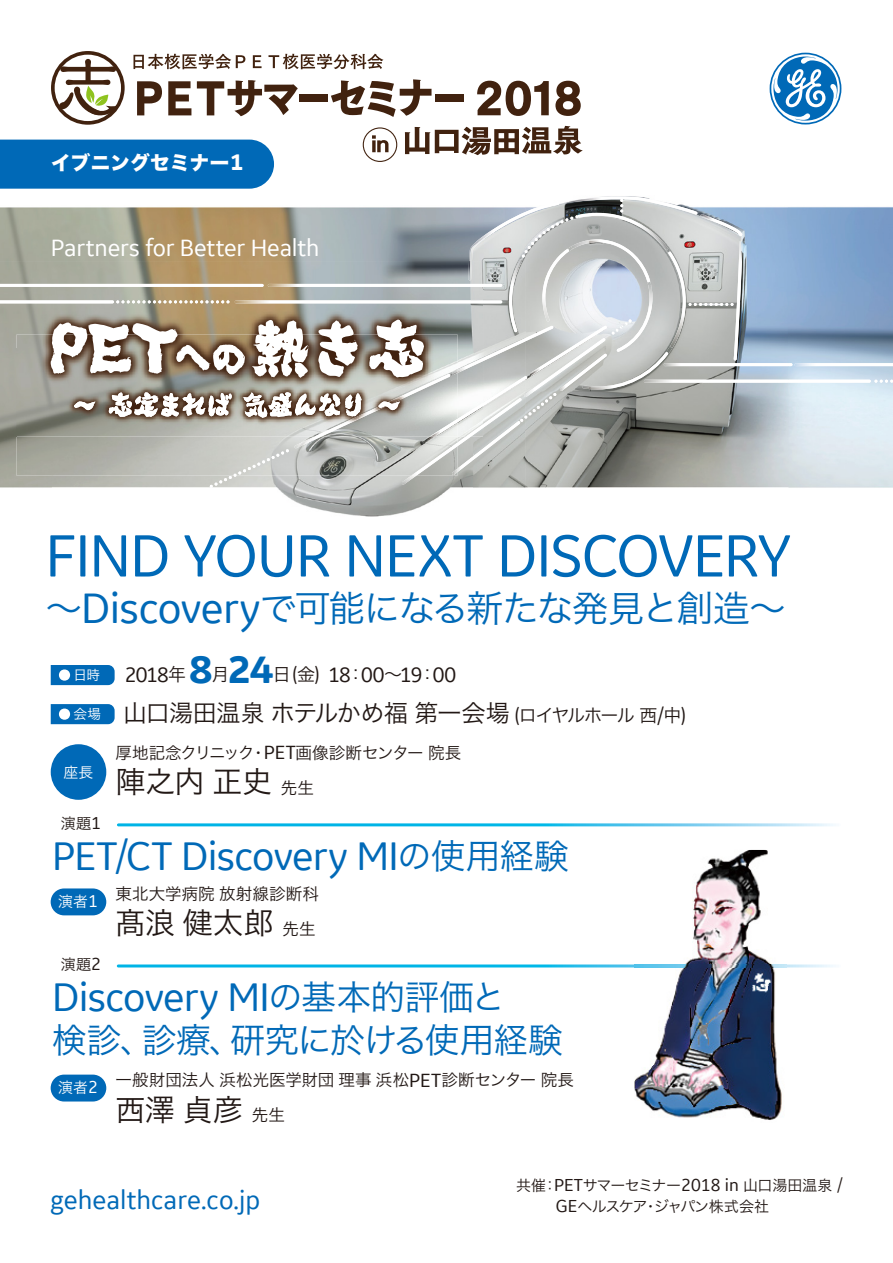
<style>
.page{position:relative;width:893px;height:1263px;background:#fff}
.page>*{position:absolute;margin:0;border:0;box-sizing:border-box;transform-origin:0 0}
.t1{font:63.75px "GE Inspira Sans";letter-spacing:-.015em;color:#0069b7}
.t2{font:43.2px "GE Inspira Sans";letter-spacing:-.02em;color:#0069b7}
.t3{font:700 41.25px "GE Inspira Sans";color:#0069b7}
.t4{font:36.75px "Hira Kaku Pro N W3";letter-spacing:-.05em;color:#0069b7}
.t5{font:34.5px "Hira Kaku Pro N W3";letter-spacing:-.025em;color:#0069b7}
.t6{font:30px "Hira Kaku Pro N W3";letter-spacing:.01em;color:#221815}
.t7{font:28.2px "GE Inspira Sans";color:#0069b7}
.t8{font:25.5px "GE Inspira Sans";letter-spacing:-.01em;color:#fff}
.t9{font:24px "Hira Kaku Pro N W3";letter-spacing:-.02em;color:#221815}
.t10{font:22.5px "GE Inspira Sans";letter-spacing:-.04em;color:#221815}
.t11{font:19.5px "Hira Kaku Std N W8";letter-spacing:.015em;color:#fff}
.t12{font:18px "Hira Kaku Pro N W3";color:#221815}
.t13{font:16.5px "Hira Kaku Pro N W3";letter-spacing:.005em;color:#221815}
.t14{font:15px/21px "Hira Kaku Pro N W3";letter-spacing:-.04em;color:#221815}
.t15{font:14.85px "Hira Kaku Pro N W3";color:#fff}
.t16{font:13.5px "Hira Kaku Pro N W3";color:#fff}
.s1{font-family:"GE Inspira Sans";font-weight:700;font-size:24.3px}
.s2{font-family:"GE Inspira Sans";font-size:45.9px}
.s3{font-family:"Hira Kaku Pro N W3";font-size:18px}
.s4{font-size:13.5px;color:#fff}
.s5{font-family:"GE Inspira Sans";font-size:22.5px}
.s6{font-size:18px}
.s7{font-family:"GE Inspira Sans";font-size:20.7px}
.s8{font-size:16.5px}
.s9{font-family:"GE Inspira Sans";font-size:18.75px}
.s10{font-family:"Hira Kaku Pro N W3";font-size:34.5px}
.s11{font-family:"GE Inspira Sans";font-size:18.6px}
</style>
<div class="page">
<img style="left:0;top:207px;width:525px;height:79px">
<img style="left:525px;top:203px;width:368px;height:285px">
<img style="left:0;top:436px;width:52px;height:52px">
<img style="left:473px;top:286px;width:53px;height:202px">
<img style="left:421px;top:484px;width:52px;height:23px">
<img style="left:52px;top:476px;width:369px;height:41px">
<svg style="left:770px;top:53px;width:71px;height:71px"></svg>
<svg style="left:51px;top:704px;width:64px;height:20px"></svg>
<svg style="left:51px;top:665px;width:64px;height:20px"></svg>
<div style="left:51px;top:888px;width:55px;height:27px;background:#0069b7;border-radius:13px"></div>
<div style="left:51px;top:1074px;width:55px;height:27px;background:#0069b7;border-radius:13px"></div>
<svg style="left:117px;top:964px;width:719px;height:3px;background:#40c6ec"></svg>
<div style="left:51px;top:744px;width:55px;height:56px;background:#0069b7;border-radius:50%"></div>
<svg style="left:405px;top:126px;width:178px;height:29px"></svg>
<div style="left:363px;top:127px;width:34px;height:35px;border:1px solid #41220f;border-radius:50%"></div>
<svg style="left:372px;top:135px;width:16px;height:17px"></svg>
<svg style="left:133px;top:54px;width:112px;height:15px"></svg>
<svg style="left:253px;top:55px;width:9px;height:13px"></svg>
<svg style="left:269px;top:54px;width:114px;height:15px"></svg>
<svg style="left:137px;top:81px;width:25px;height:34px"></svg>
<svg style="left:168px;top:81px;width:23px;height:34px"></svg>
<svg style="left:197px;top:80px;width:101px;height:36px"></svg>
<div style="left:299px;top:94px;width:29px;height:7px;background:#41220f"></div>
<svg style="left:331px;top:79px;width:100px;height:38px"></svg>
<div style="left:435px;top:94px;width:29px;height:7px;background:#41220f"></div>
<svg style="left:477px;top:81px;width:72px;height:35px"></svg>
<svg style="left:555px;top:81px;width:26px;height:35px"></svg>
<svg style="left:51px;top:51px;width:74px;height:74px"></svg>
<img style="left:635px;top:850px;width:152px;height:270px">
<img style="left:635px;top:964px;width:152px;height:3px">
<img style="left:483px;top:284px;width:19px;height:3px">
<img style="left:794px;top:363px;width:99px;height:4px">
<img style="left:668px;top:363px;width:124px;height:3px">
<img style="left:668px;top:380px;width:203px;height:3px">
<img style="left:665px;top:248px;width:21px;height:107px">
<img style="left:635px;top:280px;width:17px;height:5px">
<img style="left:483px;top:326px;width:47px;height:35px">
<img style="left:210px;top:476px;width:26px;height:12px">
<img style="left:483px;top:377px;width:41px;height:21px">
<img style="left:611px;top:320px;width:6px;height:15px">
<img style="left:689px;top:303px;width:44px;height:3px">
<img style="left:483px;top:300px;width:19px;height:3px">
<img style="left:874px;top:380px;width:19px;height:3px">
<img style="left:607px;top:353px;width:61px;height:36px">
<img style="left:668px;top:252px;width:18px;height:96px">
<img style="left:578px;top:215px;width:90px;height:35px">
<img style="left:559px;top:215px;width:19px;height:38px">
<img style="left:509px;top:261px;width:13px;height:71px">
<img style="left:617px;top:285px;width:35px;height:67px">
<img style="left:571px;top:239px;width:79px;height:43px">
<img style="left:542px;top:249px;width:27px;height:72px">
<img style="left:734px;top:241px;width:8px;height:119px">
<img style="left:700px;top:214px;width:42px;height:22px">
<img style="left:564px;top:196px;width:134px;height:19px">
<img style="left:469px;top:203px;width:90px;height:58px">
<img style="left:530px;top:326px;width:77px;height:28px">
<img style="left:402px;top:398px;width:120px;height:86px">
<img style="left:524px;top:338px;width:82px;height:59px">
<img style="left:612px;top:319px;width:20px;height:15px">
<img style="left:520px;top:393px;width:36px;height:29px">
<img style="left:560px;top:354px;width:47px;height:37px">
<svg style="left:620px;top:199px;width:3px;height:13px"></svg>
<img style="left:16px;top:349px;width:441px;height:127px">
<img style="left:294px;top:436px;width:27px;height:12px">
<img style="left:233px;top:449px;width:56px;height:27px">
<svg style="left:427px;top:436px;width:8px;height:4px"></svg>
<img style="left:411px;top:442px;width:46px;height:34px">
<svg style="left:452px;top:468px;width:5px;height:7px"></svg>
<svg style="left:132px;top:392px;width:100px;height:25px"></svg>
<img style="left:0;top:261px;width:483px;height:88px">
<img style="left:0;top:348px;width:16px;height:88px">
<img style="left:457px;top:348px;width:26px;height:88px">
<img style="left:268px;top:284px;width:215px;height:3px">
<img style="left:0;top:284px;width:264px;height:3px">
<img style="left:235px;top:300px;width:248px;height:4px">
<img style="left:122px;top:300px;width:20px;height:3px">
<img style="left:142px;top:300px;width:87px;height:3px">
<img style="left:0;top:300px;width:114px;height:3px">
<img style="left:468px;top:261px;width:4px;height:19px">
<img style="left:457px;top:358px;width:26px;height:15px">
<img style="left:457px;top:403px;width:26px;height:19px">
<img style="left:466px;top:424px;width:17px;height:12px">
<svg style="left:452px;top:370px;width:5px;height:5px"></svg>
<img style="left:314px;top:374px;width:136px;height:62px">
<img style="left:429px;top:419px;width:28px;height:17px">
<img style="left:132px;top:407px;width:76px;height:6px">
<img style="left:74px;top:401px;width:22px;height:9px">
<img style="left:109px;top:392px;width:23px;height:25px">
<img style="left:134px;top:392px;width:24px;height:25px">
<img style="left:161px;top:393px;width:18px;height:24px">
<img style="left:183px;top:393px;width:22px;height:23px">
<img style="left:208px;top:393px;width:24px;height:23px">
<svg style="left:243px;top:392px;width:119px;height:26px"></svg>
<img style="left:345px;top:393px;width:17px;height:23px">
<img style="left:378px;top:401px;width:22px;height:9px">
<svg style="left:51px;top:322px;width:194px;height:52px"></svg>
<svg style="left:252px;top:320px;width:57px;height:58px"></svg>
<svg style="left:318px;top:320px;width:40px;height:57px"></svg>
<svg style="left:369px;top:320px;width:55px;height:57px"></svg>
<div style="left:0;top:140px;width:274px;height:49px;background:#0069b7"></div>
<p class="t11" style="left:51px;top:151px;width:194px">イブニングセミナー<span class="s1">1</span></p>
<h3 class="t8" style="left:51px;top:232px;width:270px">Partners for Better Health</h3>
<h1 class="t1" style="left:45px;top:517px;width:747px">FIND YOUR NEXT DISCOVERY</h1>
<h3 class="t4" style="left:45px;top:575px;width:742px">～<span class="s2">Discovery</span>で可能になる新たな発見と創造～</h3>
<h3 class="t10" style="left:125px;top:661px;width:63px">2018<span class="s3">年</span></h3>
<h3 class="t3" style="left:189px;top:645px;width:86px">8 24</h3>
<p class="t12" style="left:212px;top:658px;width:19px">月</p>
<h3 class="t10" style="left:273px;top:661px;width:185px"><span class="s3">日</span>(<span class="s3">金</span>) 18<span class="s3">：</span>00<span class="s3">～</span>19<span class="s3">：</span>00</h3>
<h3 class="t9" style="left:73px;top:692px;width:614px"><span class="s4">会場</span> 山口湯田温泉ホテルかめ福第一会場 <span class="s5">(</span><span class="s6">ロイヤルホール西</span><span class="s5">/</span><span class="s6">中</span><span class="s5">)</span></h3>
<p class="t16" style="left:73px;top:663px;width:28px">日時</p>
<p class="t15" style="left:64px;top:759px;width:31px">座長</p>
<p class="t13" style="left:116px;top:738px;width:347px">厚地記念クリニック・<span class="s7">PET</span>画像診断センター院長</p>
<h3 class="t6" style="left:116px;top:755px;width:200px">陣之内正史<span class="s8">先生</span></h3>
<p class="t14" style="left:61px;top:811px;width:42px">演題<span class="s9">1</span></p>
<h2 class="t2" style="left:52px;top:830px;width:518px">PET/CT Discovery MI<span class="s10">の使用経験</span></h2>
<p class="t15" style="left:58px;top:888px;width:41px">演者<span class="s11">1</span></p>
<p class="t13" style="left:116px;top:879px;width:205px">東北大学病院放射線診断科</p>
<h3 class="t6" style="left:116px;top:896px;width:202px">髙浪健太郎<span class="s8">先生</span></h3>
<p class="t14" style="left:61px;top:952px;width:42px">演題<span class="s9">2</span></p>
<h2 class="t2" style="left:52px;top:971px;width:455px">Discovery MI<span class="s10">の基本的評価と</span></h2>
<h3 class="t5" style="left:52px;top:1009px;width:512px">検診、診療、研究に於ける使用経験</h3>
<p class="t15" style="left:58px;top:1074px;width:41px">演者<span class="s11">2</span></p>
<p class="t13" style="left:116px;top:1065px;width:460px">一般財団法人浜松光医学財団理事浜松<span class="s7">PET</span>診断センター院長</p>
<h3 class="t6" style="left:116px;top:1082px;width:171px">西澤貞彦<span class="s8">先生</span></h3>
<h3 class="t7" style="left:50px;top:1182px;width:211px">gehealthcare.co.jp</h3>
<p class="t14" style="left:556px;top:1174px;width:288px;text-indent:-40px">共催：<span class="s9">PET</span>サマーセミナー<span class="s9">2018 in</span> 山口湯田温泉 <span class="s9">/<br>GE</span>ヘルスケア・ジャパン株式会社</p>
</div>
